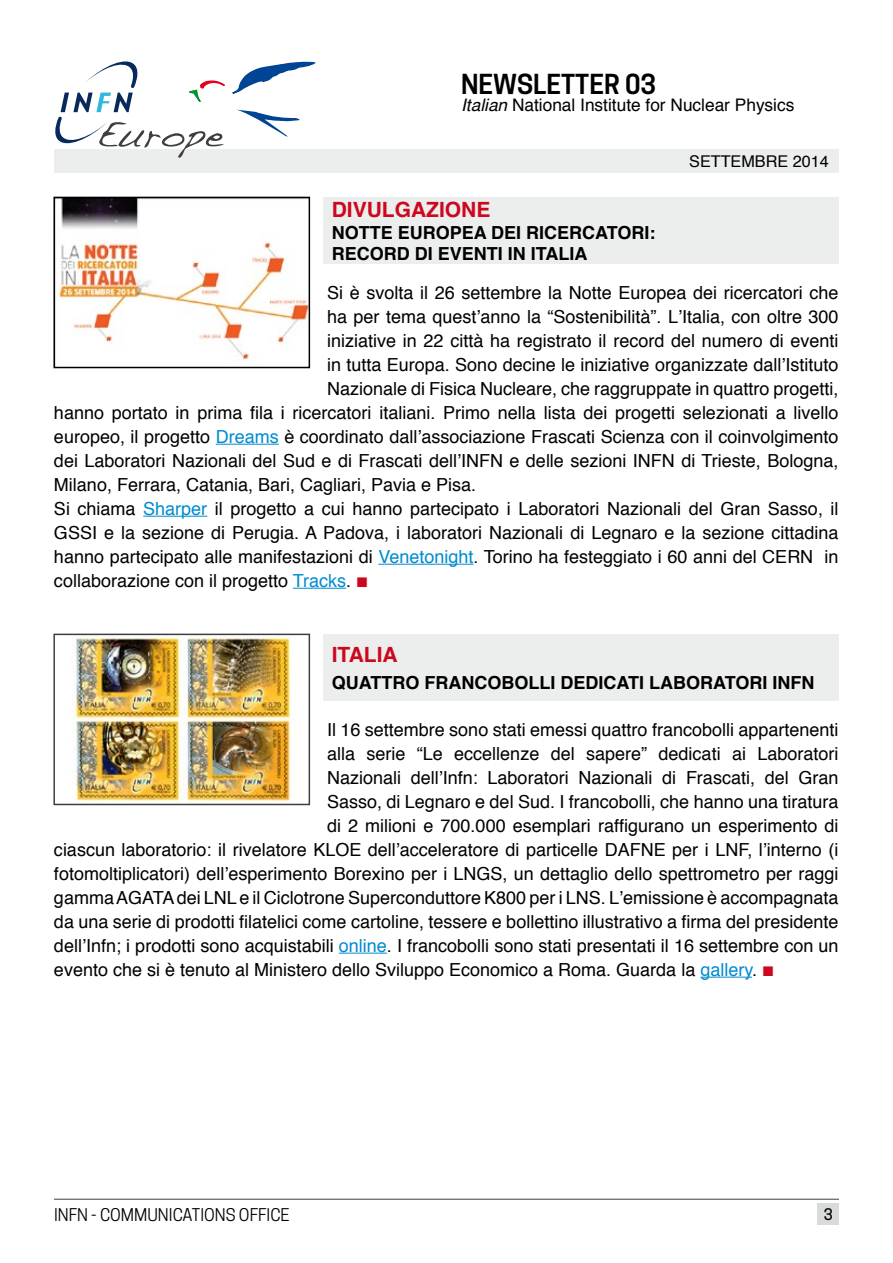
<style>
.page{position:relative;width:893px;height:1263px;background:#fff}
.page>*{position:absolute;margin:0;border:0;box-sizing:border-box;transform-origin:0 0}
.t1{font:600 25.95px "Cooper Hewitt";color:#000}
.t2{font:700 21px "Helvetica";color:#cd071e}
.t3{font:18px "Helvetica";color:#000}
.t4{font:700 18px/21.6px "Helvetica";color:#000}
.t5{font:17.25px "Helvetica";color:#000}
.t6{font:16.5px "Cooper Hewitt";color:#000}
.t7{font:16.2px "Helvetica";color:#000}
.t8{font:500 15px "Cooper Hewitt";color:#000}
.s1{font-style:italic}
.s2{color:#008bd0}
.s3{font-family:"Cooper Hewitt";color:#cd071e}
</style>
<div class="page">
<div style="left:54px;top:149px;width:785px;height:23px;background:#eceded"></div>
<svg style="left:55px;top:61px;width:261px;height:97px"></svg>
<hr style="left:54px;top:1199px;width:785px;height:1px;background:#3e3d40">
<div style="left:818px;top:1203px;width:21px;height:22px;background:#d9dadb"></div>
<img style="left:58px;top:200px;width:249px;height:160px">
<div style="left:53px;top:197px;width:257px;height:171px;border:2px solid #000"></div>
<div style="left:323px;top:197px;width:516px;height:67px;background:#eceded"></div>
<hr style="left:216px;top:444px;width:63px;height:1px;background:#008bd0">
<hr style="left:143px;top:516px;width:64px;height:1px;background:#008bd0">
<hr style="left:378px;top:564px;width:95px;height:1px;background:#008bd0">
<hr style="left:293px;top:588px;width:53px;height:1px;background:#008bd0">
<img style="left:74px;top:637px;width:222px;height:165px">
<div style="left:53px;top:634px;width:257px;height:171px;border:2px solid #3e3d40"></div>
<div style="left:323px;top:634px;width:516px;height:67px;background:#eceded"></div>
<hr style="left:339px;top:953px;width:48px;height:1px;background:#008bd0">
<hr style="left:700px;top:977px;width:52px;height:1px;background:#008bd0">
<h1 class="t1" style="left:461px;top:69px;width:197px">NEWSLETTER 03</h1>
<p class="t5" style="left:461px;top:92px;width:335px"><span class="s1">Italian</span> National Institute for Nuclear Physics</p>
<p class="t7" style="left:689px;top:149px;width:141px">SETTEMBRE 2014</p>
<p class="t2" style="left:332px;top:193px;width:160px">DIVULGAZIONE</p>
<p class="t4" style="left:332px;top:222px;width:325px">NOTTE EUROPEA DEI RICERCATORI:<br>RECORD DI EVENTI IN ITALIA</p>
<p class="t3" style="left:327px;top:279px;width:513px">Si è svolta il 26 settembre la Notte Europea dei ricercatori che</p>
<p class="t3" style="left:327px;top:303px;width:513px">ha per tema quest’anno la “Sostenibilità”. L’Italia, con oltre 300</p>
<p class="t3" style="left:327px;top:327px;width:513px">iniziative in 22 città ha registrato il record del numero di eventi</p>
<p class="t3" style="left:327px;top:351px;width:513px">in tutta Europa. Sono decine le iniziative organizzate dall’Istituto</p>
<p class="t3" style="left:327px;top:375px;width:513px">Nazionale di Fisica Nucleare, che raggruppate in quattro progetti,</p>
<p class="t3" style="left:54px;top:399px;width:786px">hanno portato in prima fila i ricercatori italiani. Primo nella lista dei progetti selezionati a livello</p>
<p class="t3" style="left:54px;top:423px;width:786px">europeo, il progetto <span class="s2">Dreams</span> è coordinato dall’associazione Frascati Scienza con il coinvolgimento</p>
<p class="t3" style="left:54px;top:447px;width:786px">dei Laboratori Nazionali del Sud e di Frascati dell’INFN e delle sezioni INFN di Trieste, Bologna,</p>
<p class="t3" style="left:54px;top:471px;width:424px">Milano, Ferrara, Catania, Bari, Cagliari, Pavia e Pisa.</p>
<p class="t3" style="left:54px;top:495px;width:786px">Si chiama <span class="s2">Sharper</span> il progetto a cui hanno partecipato i Laboratori Nazionali del Gran Sasso, il</p>
<p class="t3" style="left:54px;top:519px;width:786px">GSSI e la sezione di Perugia. A Padova, i laboratori Nazionali di Legnaro e la sezione cittadina</p>
<p class="t3" style="left:54px;top:543px;width:786px">hanno partecipato alle manifestazioni di <span class="s2">Venetonight</span>. Torino ha festeggiato i 60 anni del CERN in</p>
<p class="t3" style="left:54px;top:567px;width:316px">collaborazione con il progetto <span class="s2">Tracks</span>. <span class="s3">▪</span></p>
<p class="t2" style="left:332px;top:638px;width:68px">ITALIA</p>
<p class="t4" style="left:332px;top:672px;width:484px">QUATTRO FRANCOBOLLI DEDICATI LABORATORI INFN</p>
<p class="t3" style="left:327px;top:715px;width:513px">Il 16 settembre sono stati emessi quattro francobolli appartenenti</p>
<p class="t3" style="left:327px;top:739px;width:513px">alla serie “Le eccellenze del sapere” dedicati ai Laboratori</p>
<p class="t3" style="left:327px;top:763px;width:513px">Nazionali dell’Infn: Laboratori Nazionali di Frascati, del Gran</p>
<p class="t3" style="left:327px;top:787px;width:513px">Sasso, di Legnaro e del Sud. I francobolli, che hanno una tiratura</p>
<p class="t3" style="left:327px;top:811px;width:513px">di 2 milioni e 700.000 esemplari raffigurano un esperimento di</p>
<p class="t3" style="left:54px;top:835px;width:786px">ciascun laboratorio: il rivelatore KLOE dell’acceleratore di particelle DAFNE per i LNF, l’interno (i</p>
<p class="t3" style="left:54px;top:859px;width:786px">fotomoltiplicatori) dell’esperimento Borexino per i LNGS, un dettaglio dello spettrometro per raggi</p>
<p class="t3" style="left:54px;top:883px;width:786px">gamma AGATA dei LNL e il Ciclotrone Superconduttore K800 per i LNS. L’emissione è accompagnata</p>
<p class="t3" style="left:54px;top:907px;width:786px">da una serie di prodotti filatelici come cartoline, tessere e bollettino illustrativo a firma del presidente</p>
<p class="t3" style="left:54px;top:931px;width:786px">dell’Infn; i prodotti sono acquistabili <span class="s2">online</span>. I francobolli sono stati presentati il 16 settembre con un</p>
<p class="t3" style="left:54px;top:955px;width:722px">evento che si è tenuto al Ministero dello Sviluppo Economico a Roma. Guarda la <span class="s2">gallery</span>. <span class="s3">▪</span></p>
<p class="t6" style="left:54px;top:1205px;width:237px">INFN - COMMUNICATIONS OFFICE</p>
<p class="t8" style="left:824px;top:1205px;width:10px">3</p>
</div>
